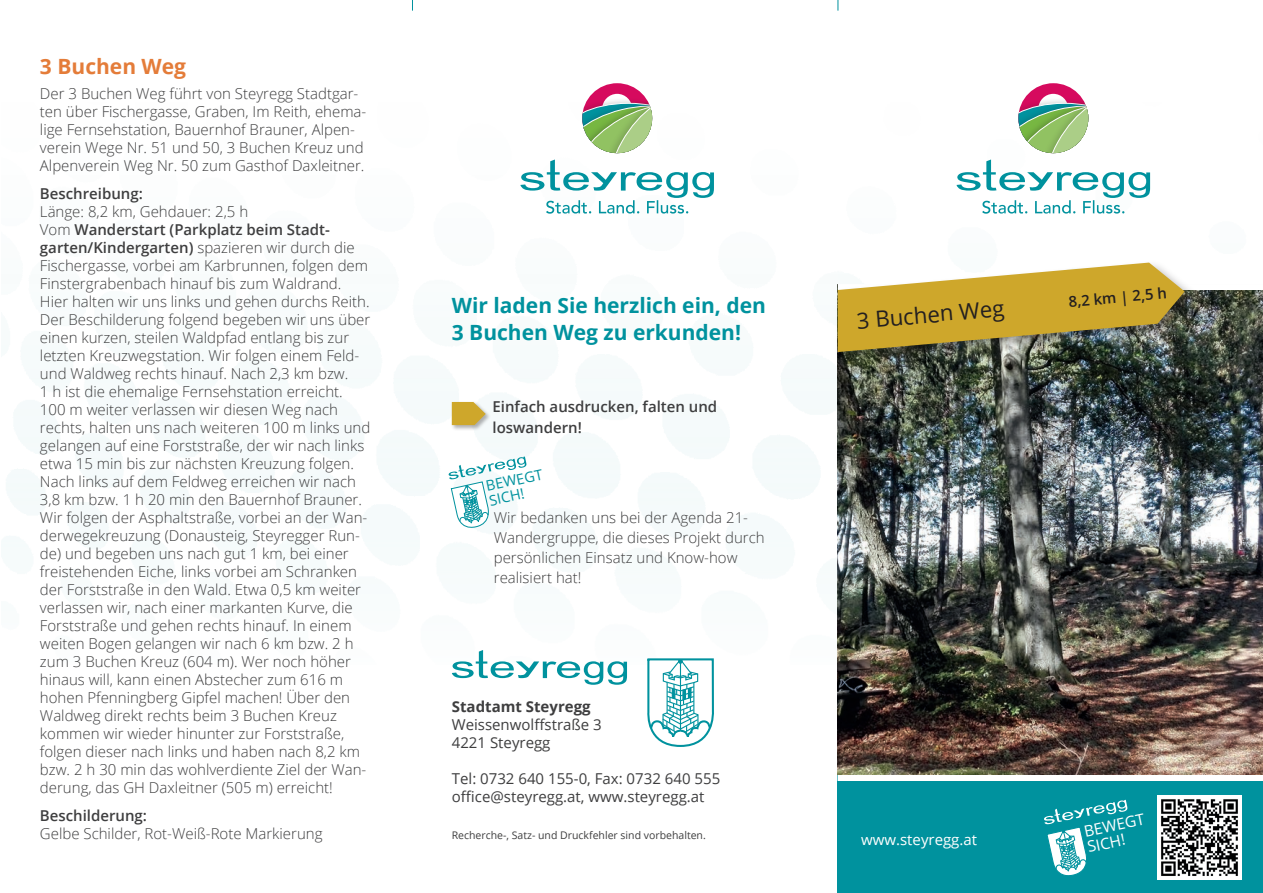
<style>
.page{position:relative;width:1263px;height:893px;background:#fff}
.page>*{position:absolute;margin:0;border:0;box-sizing:border-box;transform-origin:0 0}
.t1{font:22.2px "Open Sans";color:#231f20}
.t2{font:700 21px/27px "Open Sans";color:#00929e}
.t3{font:700 21px "Open Sans";color:#e47c39}
.t4{font:15.45px/15.9px "Open Sans";color:#fff}
.t5{font:300 15px/18px "Open Sans";color:#3e3e3f}
.t6{font:15px/18px "Open Sans";color:#3e3e3f}
.t7{font:600 15px/20.2px "Open Sans";color:#3e3e3f}
.t8{font:700 15px "Open Sans";color:#3e3e3f}
.t9{font:15px "Open Sans";color:#fff}
.t10{font:600 15px "Open Sans";color:#231f20}
.t11{font:14.55px/14.9px "Open Sans";color:#00929e}
.t12{font:10.5px "Open Sans";color:#3e3e3f}
.s1{font-weight:600}
</style>
<div class="page">
<div style="left:838px;top:753px;width:425px;height:140px;background:#00929e"></div>
<img style="left:838px;top:290px;width:425px;height:485px">
<svg style="left:452px;top:650px;width:175px;height:35px"></svg>
<svg style="left:647px;top:658px;width:67px;height:89px"></svg>
<div style="left:1018px;top:83px;width:70px;height:70px;background:#d60a5e;border-radius:50%"></div>
<svg style="left:1018px;top:91px;width:70px;height:62px"></svg>
<svg style="left:956px;top:159px;width:194px;height:55px"></svg>
<div style="left:582px;top:83px;width:70px;height:70px;background:#d60a5e;border-radius:50%"></div>
<svg style="left:582px;top:91px;width:70px;height:62px"></svg>
<svg style="left:520px;top:159px;width:194px;height:55px"></svg>
<div style="left:838px;top:775px;width:425px;height:6px;background:#fff"></div>
<svg style="left:1044px;top:800px;width:83px;height:76px"></svg>
<svg style="left:449px;top:456px;width:77px;height:72px"></svg>
<div style="left:835px;top:260px;width:364px;height:107px;background:#231f20;opacity:.35"></div>
<svg style="left:838px;top:263px;width:347px;height:89px;background:#bfa653"></svg>
<img style="left:1157px;top:795px;width:85px;height:84px">
<div style="left:451px;top:401px;width:40px;height:30px;background:#231f20;opacity:.35"></div>
<svg style="left:452px;top:402px;width:34px;height:23px"></svg>
<h2 class="t3" style="left:40px;top:51px;width:148px">3 Buchen Weg</h2>
<p class="t5" style="left:40px;top:84px;width:328px">Der 3 Buchen Weg führt von Steyregg Stadtgar&shy;ten über Fischergasse, Graben, Im Reith, ehema&shy;lige Fernsehstation, Bauernhof Brauner, Alpen&shy;verein Wege Nr. 51 und 50, 3 Buchen Kreuz und Alpenverein Weg Nr. 50 zum Gasthof Daxleitner.</p>
<p class="t7" style="left:40px;top:183px;width:104px">Beschreibung:</p>
<p class="t5" style="left:40px;top:202px;width:332px">Länge: 8,2 km, Gehdauer: 2,5 h<br>Vom <span class="s1">Wanderstart (Parkplatz beim Stadt&shy;garten/Kindergarten)</span> spazieren wir durch die Fischergasse, vorbei am Karbrunnen, folgen dem Finstergrabenbach hinauf bis zum Waldrand.<br>Hier halten wir uns links und gehen durchs Reith.<br>Der Beschilderung folgend begeben wir uns über einen kurzen, steilen Waldpfad entlang bis zur letzten Kreuzwegstation. Wir folgen einem Feld&shy;und Waldweg rechts hinauf. Nach 2,3 km bzw.<br>1 h ist die ehemalige Fernsehstation erreicht.<br>100 m weiter verlassen wir diesen Weg nach rechts, halten uns nach weiteren 100 m links und gelangen auf eine Forststraße, der wir nach links etwa 15 min bis zur nächsten Kreuzung folgen.<br>Nach links auf dem Feldweg erreichen wir nach 3,8 km bzw. 1 h 20 min den Bauernhof Brauner.<br>Wir folgen der Asphaltstraße, vorbei an der Wan&shy;derwegekreuzung (Donausteig, Steyregger Run&shy;de) und begeben uns nach gut 1 km, bei einer freistehenden Eiche, links vorbei am Schranken der Forststraße in den Wald. Etwa 0,5 km weiter verlassen wir, nach einer markanten Kurve, die Forststraße und gehen rechts hinauf. In einem weiten Bogen gelangen wir nach 6 km bzw. 2 h zum 3 Buchen Kreuz (604 m). Wer noch höher hinaus will, kann einen Abstecher zum 616 m hohen Pfenningberg Gipfel machen! Über den Waldweg direkt rechts beim 3 Buchen Kreuz kommen wir wieder hinunter zur Forststraße, folgen dieser nach links und haben nach 8,2 km bzw. 2 h 30 min das wohlverdiente Ziel der Wan&shy;derung, das GH Daxleitner (505 m) erreicht!</p>
<p class="t7" style="left:40px;top:805px;width:109px">Beschilderung:</p>
<p class="t5" style="left:40px;top:824px;width:284px">Gelbe Schilder, Rot-Weiß-Rote Markierung</p>
<h2 class="t2" style="left:452px;top:292px;width:316px">Wir laden Sie herzlich ein, den<br>3 Buchen Weg zu erkunden!</h2>
<p class="t7" style="left:492px;top:396px;width:226px">Einfach ausdrucken, falten und loswandern!</p>
<p class="t11" style="left:485px;top:478px;width:59px;rotate:-12deg">BEWEGT<br>SICH!</p>
<p class="t5" style="left:494px;top:507px;width:272px;line-height:20.2px">Wir bedanken uns bei der Agenda 21-<br>Wandergruppe, die dieses Projekt durch persönlichen Einsatz und Know-how realisiert hat!</p>
<p class="t8" style="left:452px;top:695px;width:140px">Stadtamt Steyregg</p>
<p class="t6" style="left:452px;top:715px;width:151px">Weissenwolffstraße 3<br>4221 Steyregg</p>
<p class="t6" style="left:452px;top:769px;width:270px">Tel: 0732 640 155-0, Fax: 0732 640 555 office@steyregg.at, www.steyregg.at</p>
<p class="t12" style="left:452px;top:828px;width:256px">Recherche-, Satz- und Druckfehler sind vorbehalten.</p>
<h1 class="t1" style="left:855px;top:306px;width:150px;rotate:-5deg">3 Buchen Weg</h1>
<p class="t10" style="left:1068px;top:291px;width:100px;rotate:-5deg">8,2 km | 2,5 h</p>
<p class="t9" style="left:861px;top:829px;width:118px">www.steyregg.at</p>
<p class="t4" style="left:1082px;top:823px;width:63px;rotate:-12deg">BEWEGT<br>SICH!</p>
</div>
